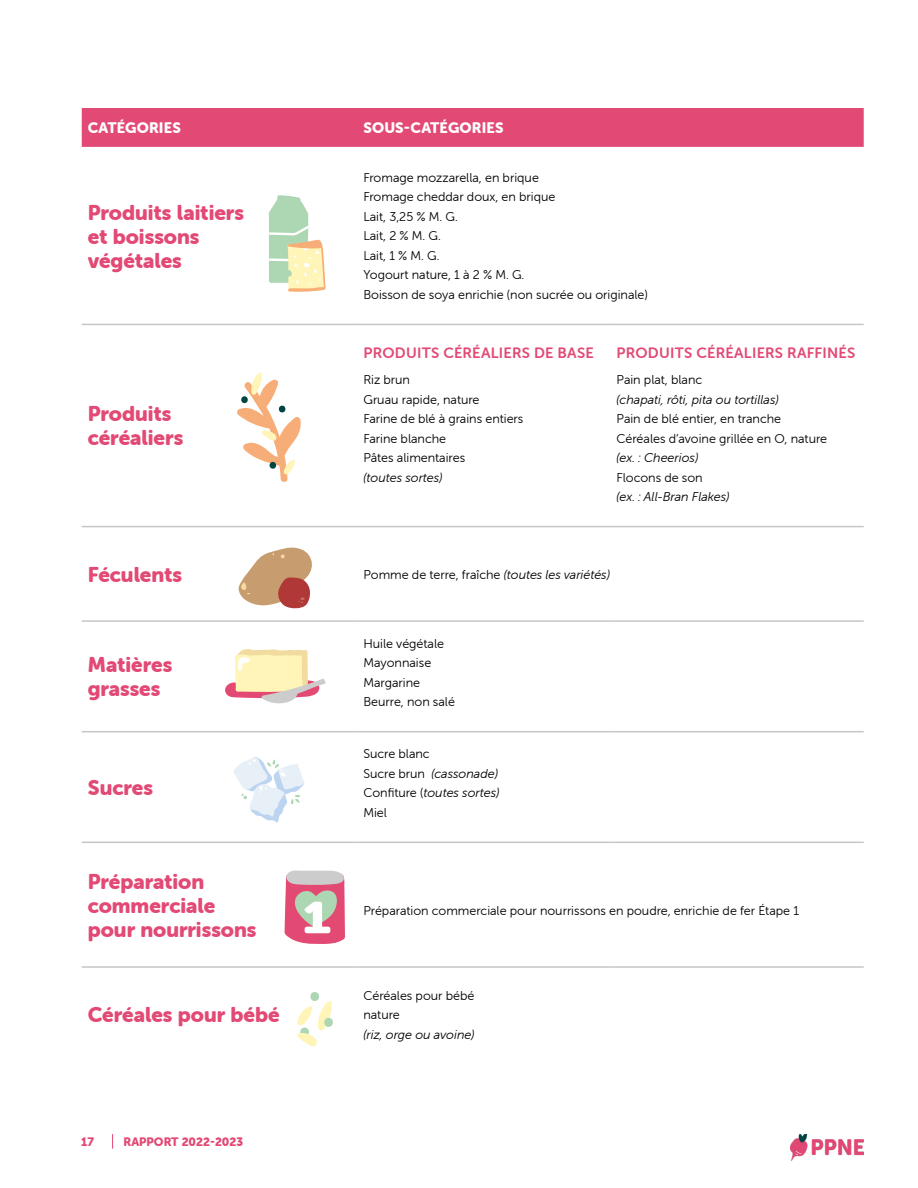
<style>
.page{position:relative;width:918px;height:1188px;background:#fff}
.page>*{position:absolute;margin:0;border:0;box-sizing:border-box;transform-origin:0 0}
.t1{font:21px/24px "Museo Sans Rounded 900";color:#e24974}
.t2{font:15px "Museo Sans Rounded 700";letter-spacing:.02em;color:#e24974}
.t3{font:15px "Museo Sans Rounded 900";letter-spacing:.01em;color:#fff}
.t4{font:12.75px/19.5px "Museo Sans Rounded 300";color:#000}
.t5{font:italic 12.75px "Museo Sans Rounded 300";color:#000}
.t6{font:12px "Museo Sans Rounded 900";color:#e24974}
.s1{font-style:italic}
</style>
<div class="page">
<svg style="left:112px;top:1134px;width:1px;height:15px"></svg>
<img style="left:791px;top:1134px;width:73px;height:26px">
<div style="left:82px;top:108px;width:782px;height:39px;background:#e24974"></div>
<hr style="left:82px;top:324px;width:275px;height:1px;background:#c6c6c6">
<hr style="left:357px;top:324px;width:254px;height:1px;background:#c6c6c6">
<hr style="left:611px;top:324px;width:253px;height:1px;background:#c6c6c6">
<hr style="left:82px;top:526px;width:275px;height:1px;background:#c6c6c6">
<hr style="left:357px;top:526px;width:254px;height:1px;background:#c6c6c6">
<hr style="left:611px;top:526px;width:253px;height:1px;background:#c6c6c6">
<hr style="left:82px;top:620px;width:275px;height:2px;background:#c6c6c6">
<hr style="left:357px;top:620px;width:254px;height:2px;background:#c6c6c6">
<hr style="left:611px;top:620px;width:253px;height:2px;background:#c6c6c6">
<hr style="left:82px;top:731px;width:275px;height:1px;background:#c6c6c6">
<hr style="left:357px;top:731px;width:254px;height:1px;background:#c6c6c6">
<hr style="left:611px;top:731px;width:253px;height:1px;background:#c6c6c6">
<hr style="left:82px;top:842px;width:275px;height:1px;background:#c6c6c6">
<hr style="left:357px;top:842px;width:254px;height:1px;background:#c6c6c6">
<hr style="left:611px;top:842px;width:253px;height:1px;background:#c6c6c6">
<hr style="left:82px;top:966px;width:275px;height:2px;background:#c6c6c6">
<hr style="left:357px;top:966px;width:254px;height:2px;background:#c6c6c6">
<hr style="left:611px;top:966px;width:253px;height:2px;background:#c6c6c6">
<svg style="left:269px;top:195px;width:57px;height:97px"></svg>
<svg style="left:297px;top:992px;width:36px;height:55px"></svg>
<svg style="left:237px;top:372px;width:64px;height:110px"></svg>
<svg style="left:285px;top:870px;width:60px;height:74px;background:#d996a3"></svg>
<svg style="left:225px;top:649px;width:101px;height:54px"></svg>
<svg style="left:233px;top:757px;width:71px;height:66px"></svg>
<svg style="left:238px;top:547px;width:74px;height:61px"></svg>
<p class="t3" style="left:88px;top:119px;width:95px">CATÉGORIES</p>
<p class="t3" style="left:363px;top:119px;width:142px">SOUS-CATÉGORIES</p>
<h1 class="t1" style="left:88px;top:200px;width:158px">Produits laitiers et boissons végétales</h1>
<h1 class="t1" style="left:88px;top:402px;width:97px">Produits céréaliers</h1>
<p class="t4" style="left:363px;top:168px;width:286px">Fromage mozzarella, en brique<br>Fromage cheddar doux, en brique<br>Lait, 3,25 % M. G.<br>Lait, 2 % M. G.<br>Lait, 1 % M. G.<br>Yogourt nature, 1 à 2 % M. G.<br>Boisson de soya enrichie (non sucrée ou originale)</p>
<p class="t2" style="left:363px;top:344px;width:232px">PRODUITS CÉRÉALIERS DE BASE</p>
<p class="t4" style="left:363px;top:370px;width:161px">Riz brun<br>Gruau rapide, nature<br>Farine de blé à grains entiers<br>Farine blanche<br>Pâtes alimentaires</p>
<p class="t5" style="left:363px;top:470px;width:81px">(toutes sortes)</p>
<p class="t2" style="left:617px;top:344px;width:240px">PRODUITS CÉRÉALIERS RAFFINÉS</p>
<p class="t4" style="left:617px;top:370px;width:87px">Pain plat, blanc</p>
<p class="t5" style="left:617px;top:392px;width:164px">(chapati, rôti, pita ou tortillas)</p>
<p class="t4" style="left:617px;top:409px;width:212px">Pain de blé entier, en tranche<br>Céréales d’avoine grillée en O, nature</p>
<p class="t5" style="left:617px;top:451px;width:83px">(ex. : Cheerios)</p>
<p class="t4" style="left:617px;top:468px;width:88px">Flocons de son</p>
<p class="t5" style="left:617px;top:490px;width:114px">(ex. : All-Bran Flakes)</p>
<h1 class="t1" style="left:88px;top:562px;width:96px">Féculents</h1>
<p class="t4" style="left:363px;top:565px;width:248px">Pomme de terre, fraîche <span class="s1">(toutes les variétés)</span></p>
<h1 class="t1" style="left:88px;top:653px;width:86px">Matières grasses</h1>
<h1 class="t1" style="left:88px;top:776px;width:67px">Sucres</h1>
<h1 class="t1" style="left:88px;top:869px;width:170px">Préparation commerciale pour nourrissons</h1>
<h1 class="t1" style="left:88px;top:1003px;width:193px">Céréales pour bébé</h1>
<p class="t6" style="left:81px;top:1135px;width:14px">17</p>
<p class="t6" style="left:124px;top:1135px;width:121px">RAPPORT 2022-2023</p>
<p class="t4" style="left:363px;top:634px;width:93px">Huile végétale<br>Mayonnaise<br>Margarine<br>Beurre, non salé</p>
<p class="t4" style="left:363px;top:744px;width:138px">Sucre blanc<br>Sucre brun <span class="s1">(cassonade)<br></span>Confiture (<span class="s1">toutes sortes)<br></span>Miel</p>
<p class="t4" style="left:363px;top:901px;width:437px">Préparation commerciale pour nourrissons en poudre, enrichie de fer Étape 1</p>
<p class="t4" style="left:363px;top:986px;width:112px">Céréales pour bébé nature</p>
<p class="t5" style="left:363px;top:1028px;width:113px">(riz, orge ou avoine)</p>
</div>
